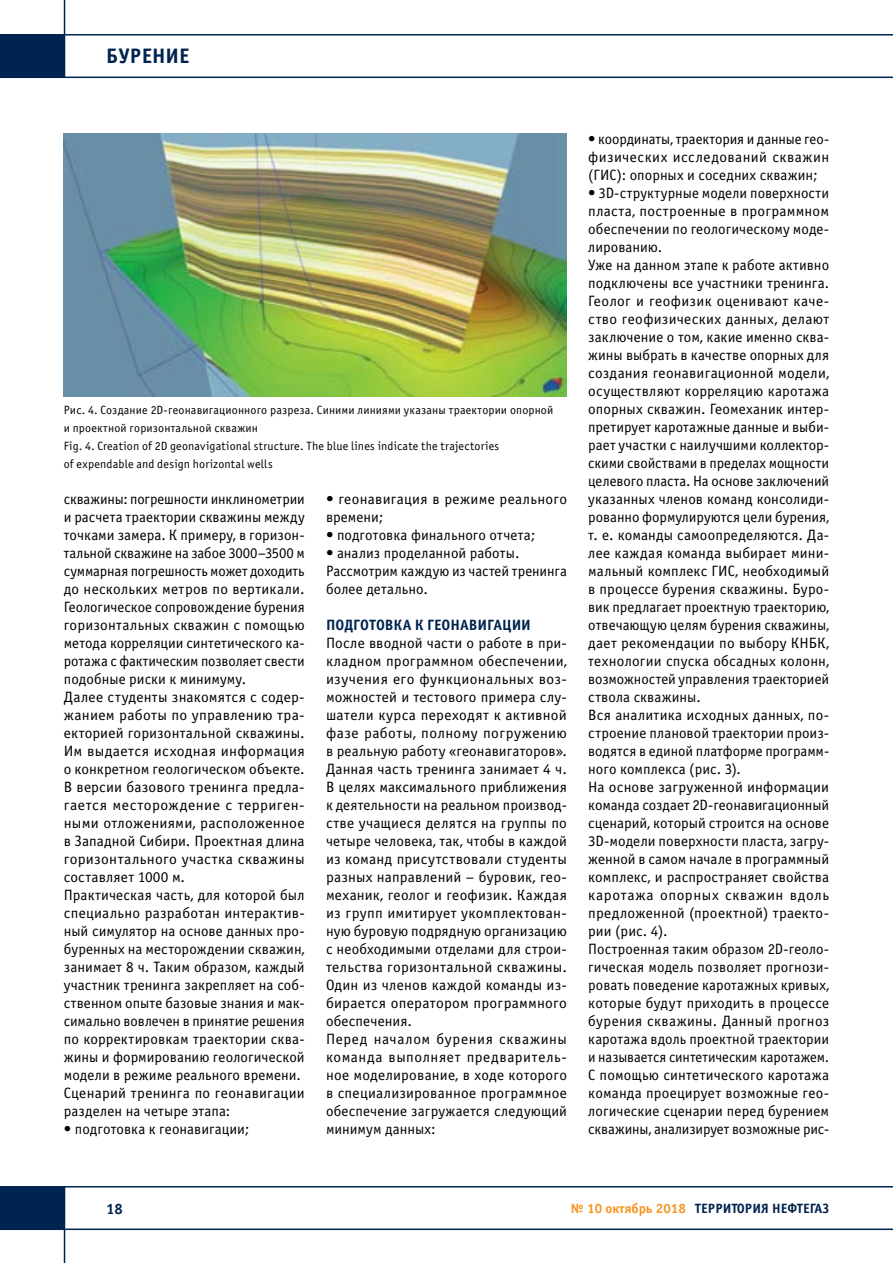
<style>
.page{position:relative;width:893px;height:1263px;background:#fff}
.page>*{position:absolute;margin:0;border:0;box-sizing:border-box;transform-origin:0 0}
.t1{font:700 21px "Officina Sans C";color:#00234f}
.t2{font:15px/18px "Officina Sans C";letter-spacing:.01em;color:#000}
.t3{font:700 15px "Officina Sans C";color:#00234f}
.t4{font:700 13.5px "Officina Sans C";color:#00234f}
.t5{font:12px/18px "Officina Sans C";letter-spacing:.015em;color:#000}
.s1{color:#f7941e}
</style>
<div class="page">
<hr style="left:0;top:77px;width:893px;height:1px;background:#00234f">
<hr style="left:64px;top:0;width:1px;height:77px;background:#00234f">
<hr style="left:0;top:34px;width:893px;height:2px;background:#00234f">
<div style="left:0;top:35px;width:64px;height:42px;background:#00234f"></div>
<hr style="left:0;top:1186px;width:893px;height:1px;background:#00234f">
<hr style="left:64px;top:1186px;width:1px;height:77px;background:#00234f">
<hr style="left:0;top:1228px;width:893px;height:2px;background:#00234f">
<div style="left:0;top:1187px;width:64px;height:42px;background:#00234f"></div>
<img style="left:64px;top:133px;width:503px;height:263px">
<h1 class="t1" style="left:106px;top:44px;width:85px">БУРЕНИЕ</h1>
<p class="t5" style="left:64px;top:401px;width:491px">Рис. 4. Создание 2D-геонавигационного разреза. Синими линиями указаны траектории опорной и проектной горизонтальной скважин<br>Fig. 4. Creation of 2D geonavigational structure. The blue lines indicate the trajectories<br>of expendable and design horizontal wells</p>
<p class="t2" style="left:64px;top:490px;width:242px">скважины: погрешности инклинометрии и расчета траектории скважины между точками замера. К примеру, в горизон&shy;тальной скважине на забое 3000–3500 м суммарная погрешность может доходить до нескольких метров по вертикали.<br>Геологическое сопровождение бурения горизонтальных скважин с помощью метода корреляции синтетического ка&shy;ротажа с фактическим позволяет свести подобные риски к минимуму.<br>Далее студенты знакомятся с содер&shy;жанием работы по управлению тра&shy;екторией горизонтальной скважины.<br>Им выдается исходная информация о конкретном геологическом объекте.<br>В версии базового тренинга предла&shy;гается месторождение с терриген&shy;ными отложениями, расположенное в Западной Сибири. Проектная длина горизонтального участка скважины составляет 1000 м.<br>Практическая часть, для которой был специально разработан интерактив&shy;ный симулятор на основе данных про&shy;буренных на месторождении скважин, занимает 8 ч. Таким образом, каждый участник тренинга закрепляет на соб&shy;ственном опыте базовые знания и мак&shy;симально вовлечен в принятие решения по корректировкам траектории сква&shy;жины и формированию геологической модели в режиме реального времени.<br>Сценарий тренинга по геонавигации разделен на четыре этапа:</p>
<p class="t2" style="left:64px;top:1120px;width:187px">• подготовка к геонавигации;</p>
<p class="t2" style="left:326px;top:490px;width:242px">• геонавигация в режиме реального времени;</p>
<p class="t2" style="left:326px;top:526px;width:211px">• подготовка финального отчета;</p>
<p class="t2" style="left:326px;top:544px;width:242px">• анализ проделанной работы.<br>Рассмотрим каждую из частей тренинга более детально.</p>
<p class="t3" style="left:326px;top:616px;width:206px">ПОДГОТОВКА К ГЕОНАВИГАЦИИ</p>
<p class="t2" style="left:326px;top:634px;width:242px">После вводной части о работе в при&shy;кладном программном обеспечении, изучения его функциональных воз&shy;можностей и тестового примера слу&shy;шатели курса переходят к активной фазе работы, полному погружению в реальную работу «геонавигаторов».<br>Данная часть тренинга занимает 4 ч.<br>В целях максимального приближения к деятельности на реальном производ&shy;стве учащиеся делятся на группы по четыре человека, так, чтобы в каждой из команд присутствовали студенты разных направлений – буровик, гео&shy;механик, геолог и геофизик. Каждая из групп имитирует укомплектован&shy;ную буровую подрядную организацию с необходимыми отделами для строи&shy;тельства горизонтальной скважины.<br>Один из членов каждой команды из&shy;бирается оператором программного обеспечения.<br>Перед началом бурения скважины команда выполняет предваритель&shy;ное моделирование, в ходе которого в специализированное программное обеспечение загружается следующий минимум данных:</p>
<p class="t2" style="left:588px;top:130px;width:242px;text-align:justify">• координаты, траектория и данные гео&shy;физических исследований скважин (ГИС): опорных и соседних скважин;</p>
<p class="t2" style="left:588px;top:184px;width:242px">• 3D-структурные модели поверхности пласта, построенные в программном обеспечении по геологическому моде&shy;лированию.<br>Уже на данном этапе к работе активно подключены все участники тренинга.<br>Геолог и геофизик оценивают каче&shy;ство геофизических данных, делают заключение о том, какие именно сква&shy;жины выбрать в качестве опорных для создания геонавигационной модели, осуществляют корреляцию каротажа опорных скважин. Геомеханик интер&shy;претирует каротажные данные и выби&shy;рает участки с наилучшими коллектор&shy;скими свойствами в пределах мощности целевого пласта. На основе заключений указанных членов команд консолиди&shy;рованно формулируются цели бурения, т. е. команды самоопределяются. Да&shy;лее каждая команда выбирает мини&shy;мальный комплекс ГИС, необходимый в процессе бурения скважины. Буро&shy;вик предлагает проектную траекторию, отвечающую целям бурения скважины, дает рекомендации по выбору КНБК, технологии спуска обсадных колонн, возможностей управления траекторией ствола скважины.<br>Вся аналитика исходных данных, по&shy;строение плановой траектории произ&shy;водятся в единой платформе программ&shy;ного комплекса (рис. 3).<br>На основе загруженной информации команда создает 2D-геонавигационный сценарий, который строится на основе 3D-модели поверхности пласта, загру&shy;женной в самом начале в программный комплекс, и распространяет свойства каротажа опорных скважин вдоль предложенной (проектной) траекто&shy;рии (рис. 4).<br>Построенная таким образом 2D-геоло&shy;гическая модель позволяет прогнози&shy;ровать поведение каротажных кривых, которые будут приходить в процессе бурения скважины. Данный прогноз каротажа вдоль проектной траектории и называется синтетическим каротажем.<br>С помощью синтетического каротажа команда проецирует возможные гео&shy;логические сценарии перед бурением скважины, анализирует возможные рис-</p>
<p class="t3" style="left:106px;top:1200px;width:18px">18</p>
<p class="t4" style="left:571px;top:1201px;width:260px"><span class="s1">№ 10 октябрь 2018</span> ТЕРРИТОРИЯ НЕФТЕГАЗ</p>
</div>
